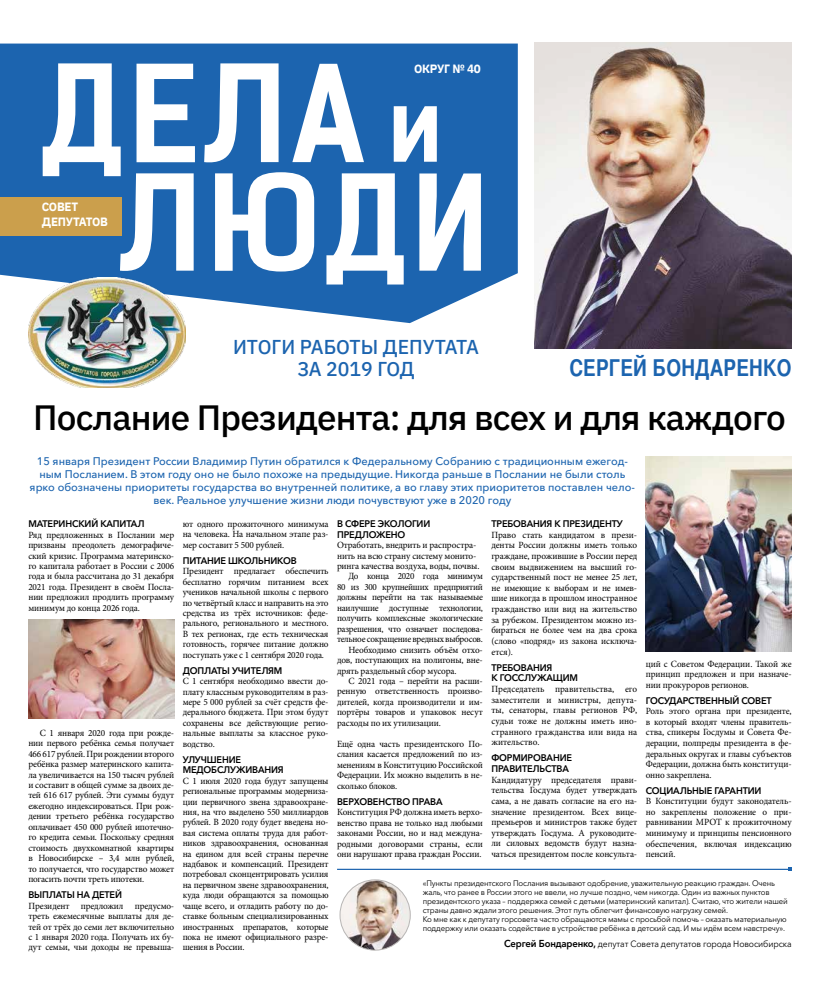
<style>
.page{position:relative;width:820px;height:993px;background:#fff}
.page>*{position:absolute;margin:0;border:0;box-sizing:border-box;transform-origin:0 0}
.t1{font:500 35px "IBM Plex Sans";letter-spacing:-.025em;color:#000}
.t2{font:700 23px "Bastion C";letter-spacing:.01em;color:#1c64af}
.t3{font:500 20px/22px "IBM Plex Sans";color:#1c64af;text-align:center}
.t4{font:700 12px/15px "IBM Plex Sans";letter-spacing:-.02em;color:#fff}
.t5{font:500 11px/13px "Avenir Next Cyr";color:#1c64af;text-align:center}
.t6{font:9.5px/10.4px "Minion Pro";letter-spacing:-.015em;color:#000;text-align:justify}
.t7{font:600 9.5px/10.4px "Avenir Next Cyr";letter-spacing:-.015em;color:#000}
.t8{font:9.5px "Minion Pro";letter-spacing:-.015em;color:#000;scale:.96 1}
.t9{font:9px "Avenir Next Cyr";letter-spacing:-.015em;color:#000;scale:.95 1}
.t10{font:8px/9px "Avenir Next Cyr";letter-spacing:-.02em;color:#000}
.s1{font-weight:600;font-size:10px}
</style>
<div class="page">
<hr style="left:337px;top:868px;width:452px;height:1px;background:#1c64af">
<svg style="left:787px;top:867px;width:4px;height:4px"></svg>
<svg style="left:0;top:44px;width:517px;height:279px;background:#3978b9"></svg>
<img style="left:534px;top:42px;width:257px;height:307px">
<svg style="left:393px;top:106px;width:43px;height:56px"></svg>
<svg style="left:43px;top:63px;width:321px;height:113px;fill:#1c64af"></svg>
<svg style="left:120px;top:172px;width:360px;height:112px"></svg>
<div style="left:0;top:197px;width:121px;height:38px;background:#cb9f4c"></div>
<img style="left:28px;top:277px;width:158px;height:110px">
<img style="left:28px;top:619px;width:146px;height:99px">
<img style="left:645px;top:456px;width:146px;height:195px">
<img style="left:340px;top:879px;width:70px;height:70px;border-radius:35px">
<div style="left:339px;top:879px;width:71px;height:71px;border:1px solid #b8b6b5;border-radius:50%"></div>
<p class="t4" style="left:42px;top:198px;width:68px">СОВЕТ<br>ДЕПУТАТОВ</p>
<p class="t4" style="left:414px;top:61px;width:68px">ОКРУГ № 40</p>
<h3 class="t3" style="left:233px;top:334px;width:247px">ИТОГИ РАБОТЫ ДЕПУТАТА<br>ЗА 2019 ГОД</h3>
<h2 class="t2" style="left:569px;top:353px;width:223px">СЕРГЕЙ БОНДАРЕНКО</h2>
<h1 class="t1" style="left:33px;top:390px;width:753px">Послание Президента: для всех и для каждого</h1>
<p class="t5" style="left:30px;top:454px;width:606px">15 января Президент России Владимир Путин обратился к Федеральному Собранию с традиционным ежегод&shy;ным Посланием. В этом году оно не было похоже на предыдущие. Никогда раньше в Послании не были столь ярко обозначены приоритеты государства во внутренней политике, а во главу этих приоритетов поставлен чело&shy;век. Реальное улучшение жизни люди почувствуют уже в 2020 году</p>
<p class="t7" style="left:28px;top:518px;width:118px">МАТЕРИНСКИЙ КАПИТАЛ</p>
<p class="t6" style="left:28px;top:529px;width:147px">Ряд предложенных в Послании мер призваны преодолеть демографиче&shy;ский кризис. Программа материнско&shy;го капитала работает в России с 2006 года и была рассчитана до 31 декабря 2021 года. Президент в своём Посла&shy;нии предложил продлить программу минимум до конца 2026 года.</p>
<p class="t6" style="left:28px;top:727px;width:147px;text-indent:11px">С 1 января 2020 года при рожде&shy;нии первого ребёнка семья получает 466 617 рублей. При рождении второго ребёнка размер материнского капита&shy;ла увеличивается на 150 тысяч рублей и составит в общей сумме за двоих де&shy;тей 616 617 рублей. Эти суммы будут ежегодно индексироваться. При рож&shy;дении третьего ребёнка государство оплачивает 450 000 рублей ипотечно&shy;го кредита семьи. Поскольку средняя стоимость двухкомнатной квартиры в Новосибирске – 3,4 млн рублей, то получается, что государство может погасить почти треть ипотеки.</p>
<p class="t7" style="left:28px;top:889px;width:95px">ВЫПЛАТЫ НА ДЕТЕЙ</p>
<p class="t6" style="left:28px;top:900px;width:147px">Президент предложил предусмо&shy;треть ежемесячные выплаты для де&shy;тей от трёх до семи лет включительно с 1 января 2020 года. Получать их бу&shy;дут семьи, чьи доходы не превыша-</p>
<p class="t6" style="left:183px;top:518px;width:147px">ют одного прожиточного минимума на человека. На начальном этапе раз&shy;мер составит 5 500 рублей.</p>
<p class="t7" style="left:183px;top:555px;width:115px">ПИТАНИЕ ШКОЛЬНИКОВ</p>
<p class="t6" style="left:183px;top:566px;width:147px">Президент предлагает обеспечить бесплатно горячим питанием всех учеников начальной школы с первого по четвёртый класс и направить на это средства из трёх источников: феде&shy;рального, регионального и местного.<br>В тех регионах, где есть техническая готовность, горячее питание должно поступать уже с 1 сентября 2020 года.</p>
<p class="t7" style="left:183px;top:665px;width:101px">ДОПЛАТЫ УЧИТЕЛЯМ</p>
<p class="t6" style="left:183px;top:675px;width:147px">С 1 сентября необходимо ввести до&shy;плату классным руководителям в раз&shy;мере 5 000 рублей за счёт средств фе&shy;дерального бюджета. При этом будут сохранены все действующие регио&shy;нальные выплаты за классное руко&shy;водство.</p>
<p class="t7" style="left:183px;top:754px;width:102px">УЛУЧШЕНИЕ<br>МЕДОБСЛУЖИВАНИЯ</p>
<p class="t6" style="left:183px;top:775px;width:147px">С 1 июля 2020 года будут запущены региональные программы модерниза&shy;ции первичного звена здравоохране&shy;ния, на что выделено 550 миллиардов рублей. В 2020 году будет введена но&shy;вая система оплаты труда для работ&shy;ников здравоохранения, основанная на едином для всей страны перечне надбавок и компенсаций. Президент потребовал сконцентрировать усилия на первичном звене здравоохранения, куда люди обращаются за помощью чаще всего, и отладить работу по до&shy;ставке больным специализированных иностранных препаратов, которые пока не имеют официального разре&shy;шения в России.</p>
<p class="t7" style="left:337px;top:518px;width:95px">В СФЕРЕ ЭКОЛОГИИ<br>ПРЕДЛОЖЕНО</p>
<p class="t6" style="left:337px;top:539px;width:141px">Отработать, внедрить и распростра-</p>
<p class="t6" style="left:337px;top:550px;width:141px">нить на всю страну систему монито-</p>
<p class="t6" style="left:337px;top:560px;width:144px">ринга качества воздуха, воды, почвы.</p>
<p class="t8" style="left:348px;top:570px;width:141px">До конца 2020 года минимум</p>
<p class="t8" style="left:337px;top:580px;width:153px">80 из 300 крупнейших предприятий</p>
<p class="t8" style="left:337px;top:590px;width:153px">должны перейти на так называемые</p>
<p class="t8" style="left:337px;top:601px;width:153px">наилучшие доступные технологии,</p>
<p class="t8" style="left:337px;top:611px;width:153px">получить комплексные экологические</p>
<p class="t8" style="left:337px;top:622px;width:153px">разрешения, что означает последова-</p>
<p class="t8" style="left:337px;top:632px;width:153px">тельное сокращение вредных выбросов.</p>
<p class="t6" style="left:348px;top:644px;width:136px">Необходимо снизить объём отхо-</p>
<p class="t6" style="left:337px;top:654px;width:147px">дов, поступающих на полигоны, вне-</p>
<p class="t6" style="left:337px;top:665px;width:121px">дрять раздельный сбор мусора.</p>
<p class="t6" style="left:348px;top:675px;width:136px">С 2021 года – перейти на расши-</p>
<p class="t6" style="left:337px;top:686px;width:147px">ренную ответственность произво-</p>
<p class="t6" style="left:337px;top:696px;width:147px">дителей, когда производители и им-</p>
<p class="t6" style="left:337px;top:707px;width:147px">портёры товаров и упаковок несут</p>
<p class="t6" style="left:337px;top:717px;width:105px">расходы по их утилизации.</p>
<p class="t6" style="left:337px;top:738px;width:147px">Ещё одна часть президентского По&shy;слания касается предложений по из&shy;менениям в Конституцию Российской Федерации. Их можно выделить в не&shy;сколько блоков.</p>
<p class="t7" style="left:337px;top:795px;width:107px">ВЕРХОВЕНСТВО ПРАВА</p>
<p class="t6" style="left:337px;top:806px;width:147px">Конституция РФ должна иметь верхо&shy;венство права не только над любыми законами России, но и над междуна&shy;родными договорами страны, если они нарушают права граждан России.</p>
<p class="t7" style="left:491px;top:518px;width:133px">ТРЕБОВАНИЯ К ПРЕЗИДЕНТУ</p>
<p class="t6" style="left:491px;top:529px;width:147px">Право стать кандидатом в прези&shy;денты России должны иметь только граждане, прожившие в России перед своим выдвижением на высший го&shy;сударственный пост не менее 25 лет, не имеющие к выборам и не имев&shy;шие никогда в прошлом иностранное гражданство или вид на жительство за рубежом. Президентом можно из&shy;бираться не более чем на два срока (слово «подряд» из закона исключа&shy;ется).</p>
<p class="t7" style="left:491px;top:662px;width:88px">ТРЕБОВАНИЯ<br>К ГОССЛУЖАЩИМ</p>
<p class="t6" style="left:491px;top:683px;width:147px">Председатель правительства, его заместители и министры, депута&shy;ты, сенаторы, главы регионов РФ, судьи тоже не должны иметь ино&shy;странного гражданства или вида на жительство.</p>
<p class="t7" style="left:491px;top:752px;width:82px">ФОРМИРОВАНИЕ<br>ПРАВИТЕЛЬСТВА</p>
<p class="t6" style="left:491px;top:774px;width:147px">Кандидатуру председателя прави&shy;тельства Госдума будет утверждать сама, а не давать согласие на его на&shy;значение президентом. Всех вице&shy;премьеров и министров также будет утверждать Госдума. А руководите&shy;ли силовых ведомств будут назна&shy;чаться президентом после консульта-</p>
<p class="t6" style="left:645px;top:658px;width:147px">ций с Советом Федерации. Такой же принцип предложен и при назначе&shy;нии прокуроров регионов.</p>
<p class="t7" style="left:645px;top:695px;width:127px">ГОСУДАРСТВЕННЫЙ СОВЕТ</p>
<p class="t6" style="left:645px;top:706px;width:147px">Роль этого органа при президенте, в который входят члены правитель&shy;ства, спикеры Госдумы и Совета Фе&shy;дерации, полпреды президента в фе&shy;деральных округах и главы субъектов Федерации, должна быть конституци&shy;онно закреплена.</p>
<p class="t7" style="left:645px;top:785px;width:117px">СОЦИАЛЬНЫЕ ГАРАНТИИ</p>
<p class="t6" style="left:645px;top:795px;width:147px">В Конституции будут законодатель&shy;но закреплены положение о при&shy;равнивании МРОТ к прожиточному минимуму и принципы пенсионного обеспечения, включая индексацию пенсий.</p>
<p class="t10" style="left:422px;top:878px;width:366px">«Пункты президентского Послания вызывают одобрение, уважительную реакцию граждан. Очень жаль, что ранее в России этого не ввели, но лучше поздно, чем никогда. Один из важных пунктов президентского указа – поддержка семей с детьми (материнский капитал). Считаю, что жители нашей страны давно ждали этого решения. Этот путь облегчит финансовую нагрузку семей.<br>Ко мне как к депутату горсовета часто обращаются мамы с просьбой помочь – оказать материальную поддержку или оказать содействие в устройстве ребёнка в детский сад. И мы идём всем навстречу».</p>
<p class="t9" style="left:504px;top:938px;width:304px"><span class="s1">Сергей Бондаренко,</span> депутат Совета депутатов города Новосибирска</p>
</div>
